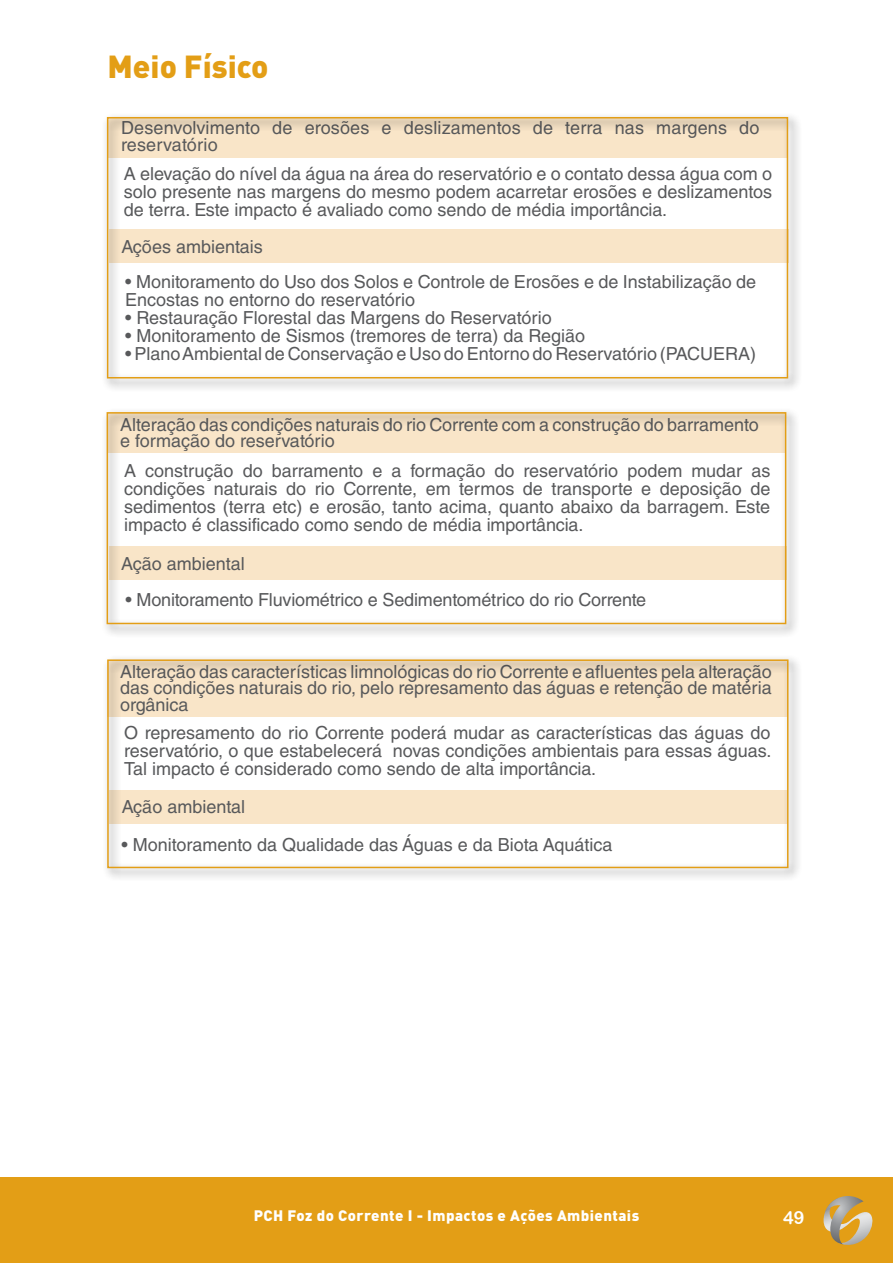
<style>
.page{position:relative;width:893px;height:1263px;background:#fff}
.page>*{position:absolute;margin:0;border:0;box-sizing:border-box;transform-origin:0 0}
.t1{font:900 31.5px "DIN Pro";color:#e39e16}
.t2{font:18px/18px "Helvetica LT Std";color:#58595b;text-align:justify}
.t3{font:18px "Arial Rounded MT Bold";color:#fff}
.t4{font:900 15px "DIN Pro";letter-spacing:.03em;color:#fff}
</style>
<div class="page">
<div style="left:0;top:1178px;width:893px;height:85px;background:#e39e16"></div>
<svg style="left:823px;top:1196px;width:50px;height:49px"></svg>
<div style="left:102px;top:655px;width:700px;height:226px;background:#000;opacity:.75"></div>
<div style="left:107px;top:659px;width:681px;height:209px;border:2px solid #e39e16"></div>
<div style="left:102px;top:112px;width:699px;height:280px;background:#000;opacity:.75"></div>
<div style="left:107px;top:117px;width:681px;height:261px;border:2px solid #e39e16"></div>
<div style="left:102px;top:407px;width:698px;height:230px;background:#000;opacity:.75"></div>
<div style="left:107px;top:412px;width:679px;height:212px;border:2px solid #e39e16"></div>
<h1 class="t1" style="left:108px;top:45px;width:162px">Meio Físico</h1>
<p class="t2" style="left:121px;top:119px;width:640px;line-height:16.5px">Desenvolvimento de erosões e deslizamentos de terra nas margens do reservatório</p>
<p class="t2" style="left:124px;top:165px;width:650px">A elevação do nível da água na área do reservatório e o contato dessa água com o solo presente nas margens do mesmo podem acarretar erosões e deslizamentos de terra. Este impacto é avaliado como sendo de média importância.</p>
<p class="t2" style="left:121px;top:237px;width:143px">Ações ambientais</p>
<p class="t2" style="left:125px;top:273px;width:632px">• Monitoramento do Uso dos Solos e Controle de Erosões e de Instabilização de<br>Encostas no entorno do reservatório</p>
<p class="t2" style="left:125px;top:309px;width:428px">• Restauração Florestal das Margens do Reservatório</p>
<p class="t2" style="left:125px;top:327px;width:461px">• Monitoramento de Sismos (tremores de terra) da Região</p>
<p class="t2" style="left:125px;top:345px;width:632px">• Plano Ambiental de Conservação e Uso do Entorno do Reservatório (PACUERA)</p>
<p class="t2" style="left:120px;top:416px;width:640px;line-height:16.5px">Alteração das condições naturais do rio Corrente com a construção do barramento e formação do reservatório</p>
<p class="t2" style="left:124px;top:462px;width:648px">A construção do barramento e a formação do reservatório podem mudar as condições naturais do rio Corrente, em termos de transporte e deposição de sedimentos (terra etc) e erosão, tanto acima, quanto abaixo da barragem. Este impacto é classificado como sendo de média importância.</p>
<p class="t2" style="left:121px;top:555px;width:125px">Ação ambiental</p>
<p class="t2" style="left:126px;top:590px;width:522px">• Monitoramento Fluviométrico e Sedimentométrico do rio Corrente</p>
<p class="t2" style="left:120px;top:663px;width:653px;line-height:16.5px">Alteração das características limnológicas do rio Corrente e afluentes pela alteração das condições naturais do rio, pelo represamento das águas e retenção de matéria orgânica</p>
<p class="t2" style="left:124px;top:724px;width:649px">O represamento do rio Corrente poderá mudar as características das águas do reservatório, o que estabelecerá novas condições ambientais para essas águas.<br>Tal impacto é considerado como sendo de alta importância.</p>
<p class="t2" style="left:122px;top:798px;width:125px">Ação ambiental</p>
<p class="t2" style="left:122px;top:835px;width:492px">• Monitoramento da Qualidade das Águas e da Biota Aquática</p>
<p class="t4" style="left:254px;top:1206px;width:387px">PCH Foz do Corrente I - Impactos e Ações Ambientais</p>
<p class="t3" style="left:783px;top:1207px;width:23px">49</p>
</div>
